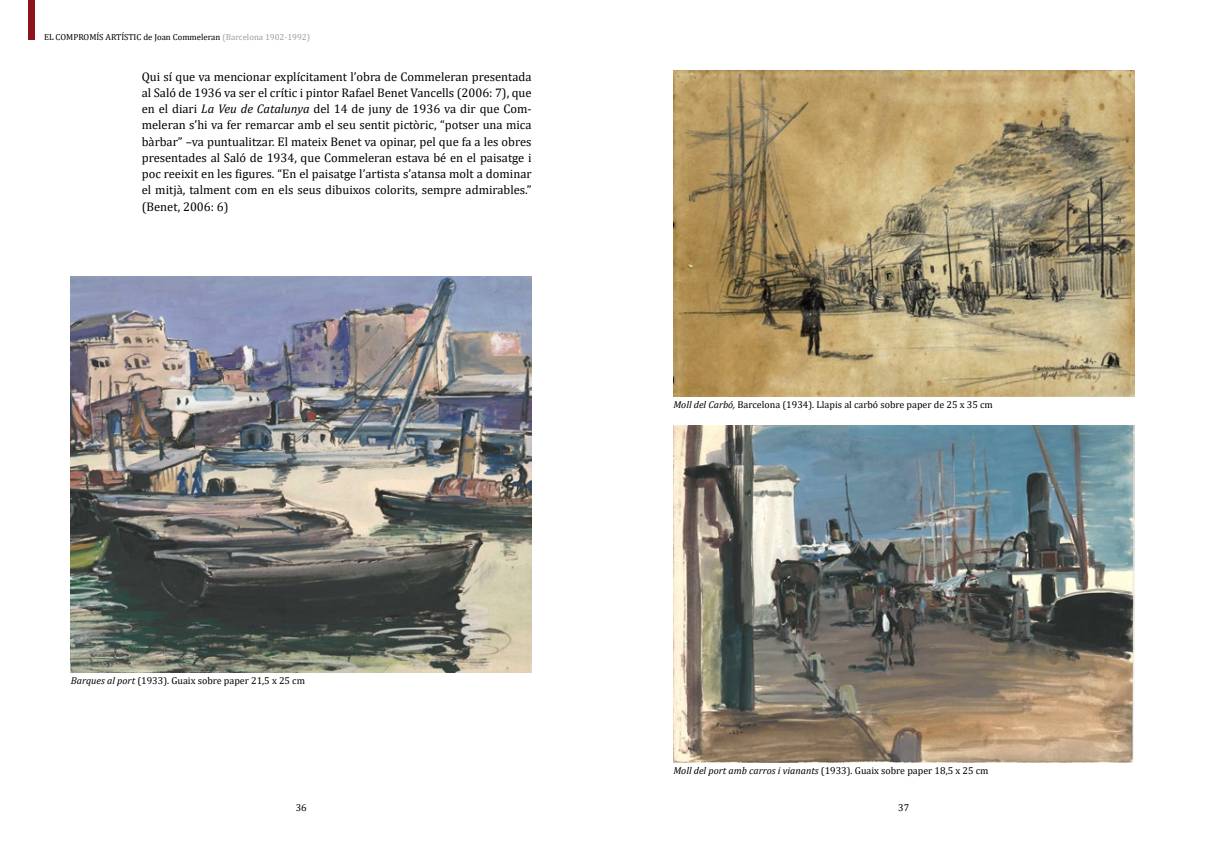
<style>
.page{position:relative;width:1205px;height:851px;background:#fff}
.page>*{position:absolute;margin:0;border:0;box-sizing:border-box;transform-origin:0 0}
.t1{font:12.5px/16.2px "Cambria";color:#000;text-align:justify}
.t2{font:10px "Cambria";color:#000}
.t3{font:8.75px "Cambria";color:#000}
.s1{color:#9d9d9c}
.s2{font-style:italic}
</style>
<div class="page">
<div style="left:28px;top:0;width:7px;height:40px;background:#8d121e"></div>
<img style="left:673px;top:425px;width:461px;height:337px">
<img style="left:673px;top:71px;width:461px;height:325px">
<img style="left:71px;top:276px;width:460px;height:396px">
<p class="t3" style="left:44px;top:32px;width:268px">EL COMPROMÍS ARTÍSTIC de Joan Commeleran <span class="s1">(Barcelona 1902-1992)</span></p>
<p class="t1" style="left:142px;top:68px;width:391px">Qui sí que va mencionar explícitament l’obra de Commeleran presentada al Saló de 1936 va ser el crític i pintor Rafael Benet Vancells (2006: 7), que en el diari <span class="s2">La Veu de Catalunya</span> del 14 de juny de 1936 va dir que Com&shy;meleran s’hi va fer remarcar amb el seu sentit pictòric, “potser una mica bàrbar” –va puntualitzar. El mateix Benet va opinar, pel que fa a les obres presentades al Saló de 1934, que Commeleran estava bé en el paisatge i poc reeixit en les figures. “En el paisatge l’artista s’atansa molt a dominar el mitjà, talment com en els seus dibuixos colorits, sempre admirables.” (Benet, 2006: 6)</p>
<p class="t2" style="left:71px;top:674px;width:236px"><span class="s2">Barques al port</span> (1933). Guaix sobre paper 21,5 x 25 cm</p>
<p class="t2" style="left:673px;top:398px;width:321px"><span class="s2">Moll del Carbó,</span> Barcelona (1934). Llapis al carbó sobre paper de 25 x 35 cm</p>
<p class="t2" style="left:673px;top:764px;width:317px"><span class="s2">Moll del port amb carros i vianants</span> (1933). Guaix sobre paper 18,5 x 25 cm</p>
<p class="t2" style="left:296px;top:801px;width:13px">36</p>
<p class="t2" style="left:898px;top:801px;width:13px">37</p>
</div>
